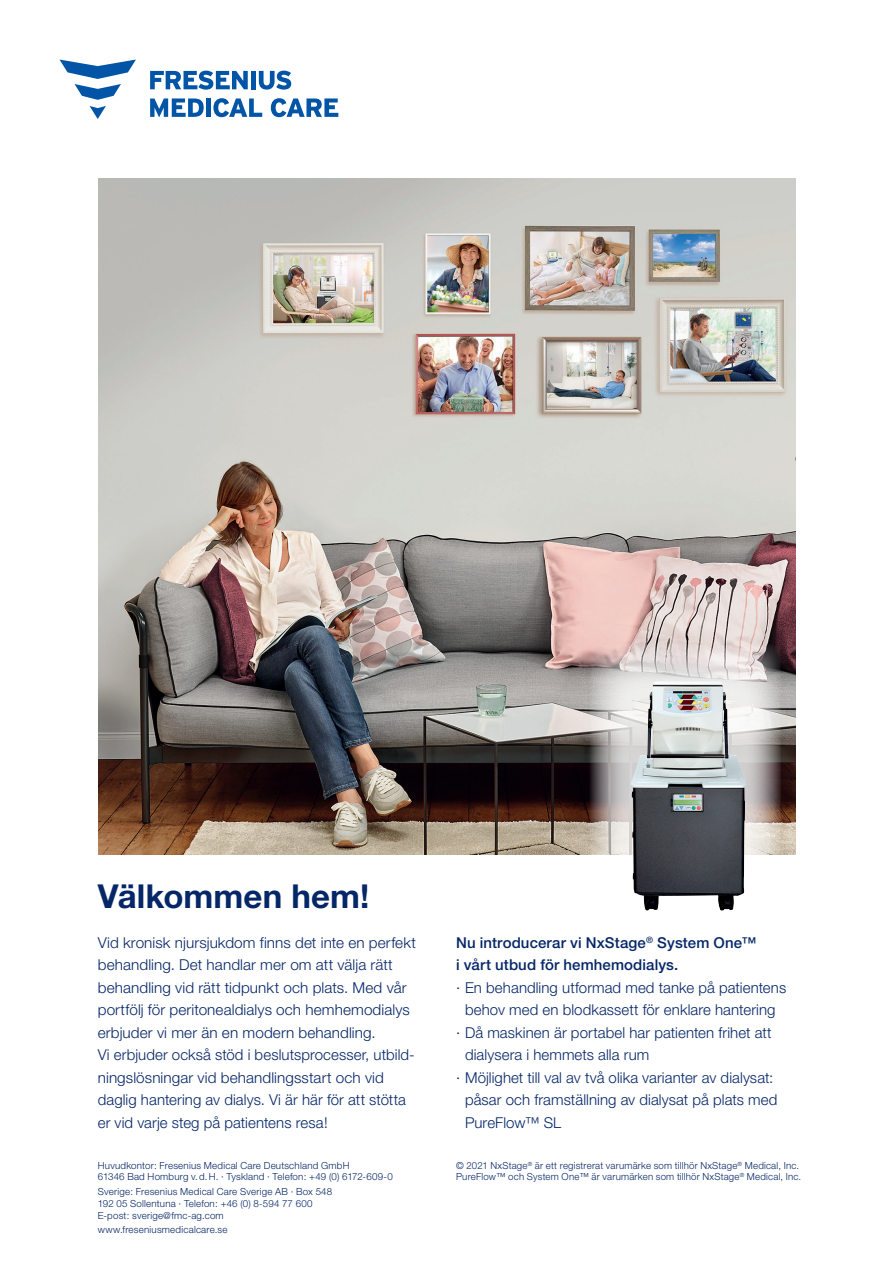
<style>
.page{position:relative;width:893px;height:1263px;background:#fff}
.page>*{position:absolute;margin:0;border:0;box-sizing:border-box;transform-origin:0 0}
.t1{font:700 33px "Helvetica Neue LT Pro";letter-spacing:.005em;color:#052667}
.t2{font:300 15px/22.5px "Helvetica Neue LT Pro";letter-spacing:.005em;color:#052667}
.t3{font:500 15px/22.5px "Helvetica Neue LT Pro";letter-spacing:.01em;color:#052667}
.t4{font:300 9.75px/11.7px "Helvetica Neue LT Pro";letter-spacing:.02em;color:#052667}
</style>
<div class="page">
<svg style="left:90px;top:106px;width:16px;height:13px"></svg>
<svg style="left:60px;top:60px;width:76px;height:40px"></svg>
<div style="left:206px;top:99px;width:5px;height:18px;background:#0154a6"></div>
<svg style="left:213px;top:98px;width:49px;height:19px"></svg>
<svg style="left:271px;top:98px;width:67px;height:19px"></svg>
<svg style="left:150px;top:98px;width:54px;height:19px"></svg>
<svg style="left:150px;top:71px;width:98px;height:19px"></svg>
<div style="left:251px;top:71px;width:5px;height:18px;background:#0154a6"></div>
<svg style="left:259px;top:71px;width:32px;height:19px"></svg>
<img style="left:98px;top:179px;width:697px;height:675px">
<svg style="left:590px;top:643px;width:191px;height:212px;background:#c3bcba"></svg>
<img style="left:631px;top:682px;width:115px;height:229px">
<h1 class="t1" style="left:98px;top:876px;width:273px">Välkommen hem!</h1>
<p class="t2" style="left:98px;top:931px;width:320px">Vid kronisk njursjukdom finns det inte en perfekt behandling. Det handlar mer om att välja rätt behandling vid rätt tidpunkt och plats. Med vår portfölj för peritonealdialys och hemhemodialys erbjuder vi mer än en modern behandling.<br>Vi erbjuder också stöd i beslutsprocesser, utbild&shy;ningslösningar vid behandlingsstart och vid daglig hantering av dialys. Vi är här för att stötta er vid varje steg på patientens resa!</p>
<p class="t3" style="left:456px;top:931px;width:302px">Nu introducerar vi NxStage<sup>®</sup> System One™ i vårt utbud för hemhemodialys.</p>
<p class="t2" style="left:456px;top:976px;width:332px">· En behandling utformad med tanke på patientens</p>
<p class="t2" style="left:465px;top:998px;width:312px">behov med en blodkassett för enklare hantering</p>
<p class="t2" style="left:456px;top:1021px;width:317px">· Då maskinen är portabel har patienten frihet att</p>
<p class="t2" style="left:465px;top:1043px;width:186px">dialysera i hemmets alla rum</p>
<p class="t2" style="left:456px;top:1066px;width:319px">· Möjlighet till val av två olika varianter av dialysat:</p>
<p class="t2" style="left:465px;top:1088px;width:314px">påsar och framställning av dialysat på plats med</p>
<p class="t2" style="left:465px;top:1111px;width:98px">PureFlow™ SL</p>
<p class="t4" style="left:98px;top:1159px;width:297px">Huvudkontor: Fresenius Medical Care Deutschland GmbH<br>61346 Bad Homburg v.d.H. · Tyskland · Telefon: +49 (0) 6172-609-0</p>
<p class="t4" style="left:98px;top:1185px;width:236px">Sverige: Fresenius Medical Care Sverige AB · Box 548<br>192 05 Sollentuna · Telefon: +46 (0) 8-594 77 600<br>E-post: sverige@fmc-ag.com</p>
<p class="t4" style="left:98px;top:1224px;width:131px">www.freseniusmedicalcare.se</p>
<p class="t4" style="left:456px;top:1159px;width:347px">© 2021 NxStage<sup>®</sup> är ett registrerat varumärke som tillhör NxStage<sup>®</sup> Medical, Inc.<br>PureFlow™ och System One™ är varumärken som tillhör NxStage<sup>®</sup> Medical, Inc.</p>
</div>
